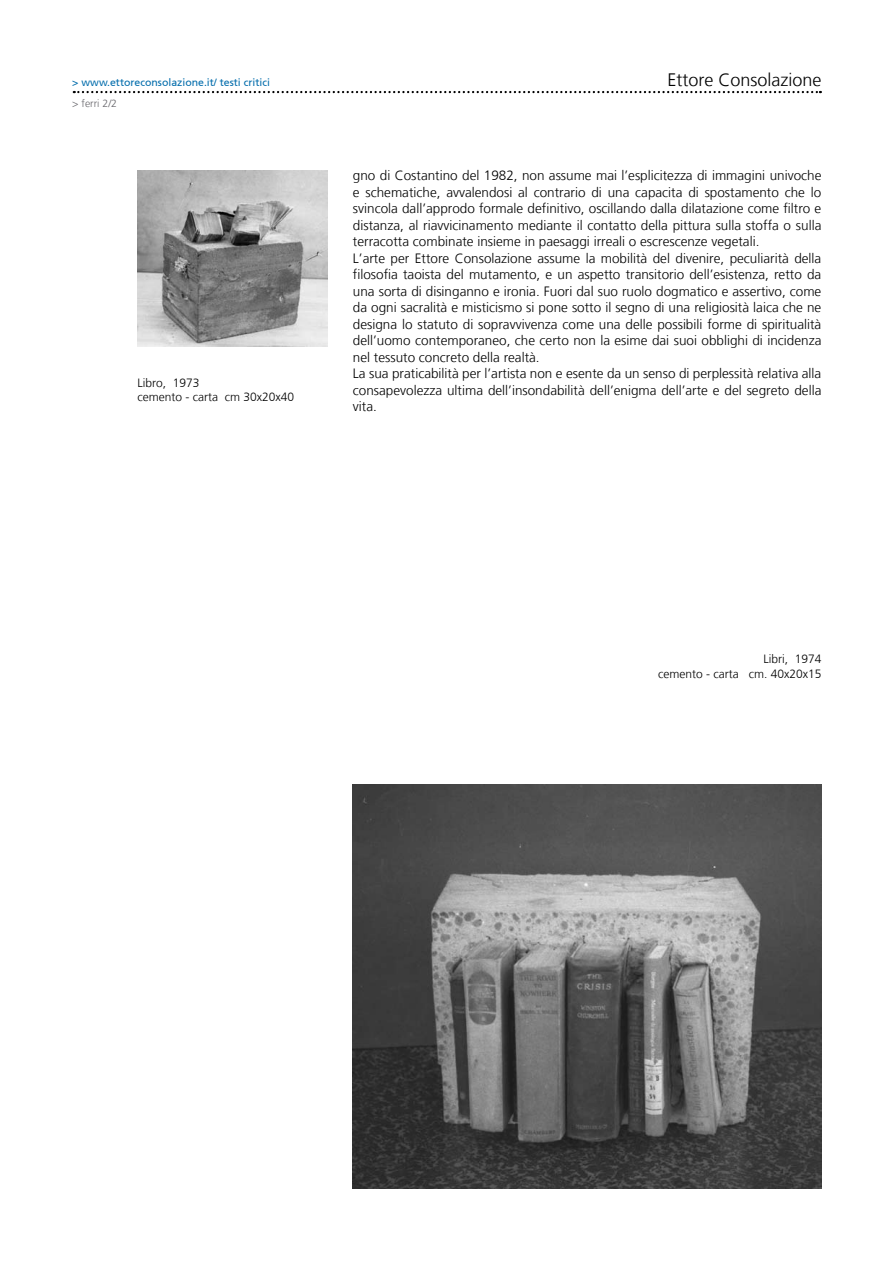
<style>
.page{position:relative;width:893px;height:1263px;background:#fff}
.page>*{position:absolute;margin:0;border:0;box-sizing:border-box;transform-origin:0 0}
.t1{font:300 18px "Frutiger";color:#000}
.t2{font:300 13.5px/16.5px "Frutiger";color:#000}
.t3{font:300 12px/14.4px "Frutiger";color:#000;text-align:right}
.t4{font:10.5px "Frutiger 55 Roman";color:#036dac}
.t5{font:300 10.5px "Frutiger";color:#68676c}
</style>
<div class="page">
<svg style="left:74px;top:91px;width:747px;height:2px"></svg>
<img style="left:353px;top:784px;width:468px;height:404px">
<img style="left:137px;top:170px;width:190px;height:176px">
<p class="t4" style="left:72px;top:76px;width:199px">&gt; www.ettoreconsolazione.it/ testi critici</p>
<h1 class="t1" style="left:667px;top:69px;width:156px">Ettore Consolazione</h1>
<p class="t5" style="left:72px;top:98px;width:46px">&gt; ferri 2/2</p>
<p class="t3" style="left:137px;top:376px;width:158px;text-align:left">Libro, 1973<br>cemento - carta cm 30x20x40</p>
<p class="t2" style="left:353px;top:167px;width:470px">gno di Costantino del 1982, non assume mai l’esplicitezza di immagini univoche e schematiche, avvalendosi al contrario di una capacita di spostamento che lo svincola dall’approdo formale definitivo, oscillando dalla dilatazione come filtro e distanza, al riavvicinamento mediante il contatto della pittura sulla stoffa o sulla terracotta combinate insieme in paesaggi irreali o escrescenze vegetali.<br>L’arte per Ettore Consolazione assume la mobilità del divenire, peculiarità della filosofia taoista del mutamento, e un aspetto transitorio dell’esistenza, retto da una sorta di disinganno e ironia. Fuori dal suo ruolo dogmatico e assertivo, come da ogni sacralità e misticismo si pone sotto il segno di una religiosità laica che ne designa lo statuto di sopravvivenza come una delle possibili forme di spiritualità dell’uomo contemporaneo, che certo non la esime dai suoi obblighi di incidenza nel tessuto concreto della realtà.<br>La sua praticabilità per l’artista non e esente da un senso di perplessità relativa alla consapevolezza ultima dell’insondabilità dell’enigma dell’arte e del segreto della vita.</p>
<p class="t3" style="left:658px;top:652px;width:165px">Libri, 1974<br>cemento - carta cm. 40x20x15</p>
</div>
